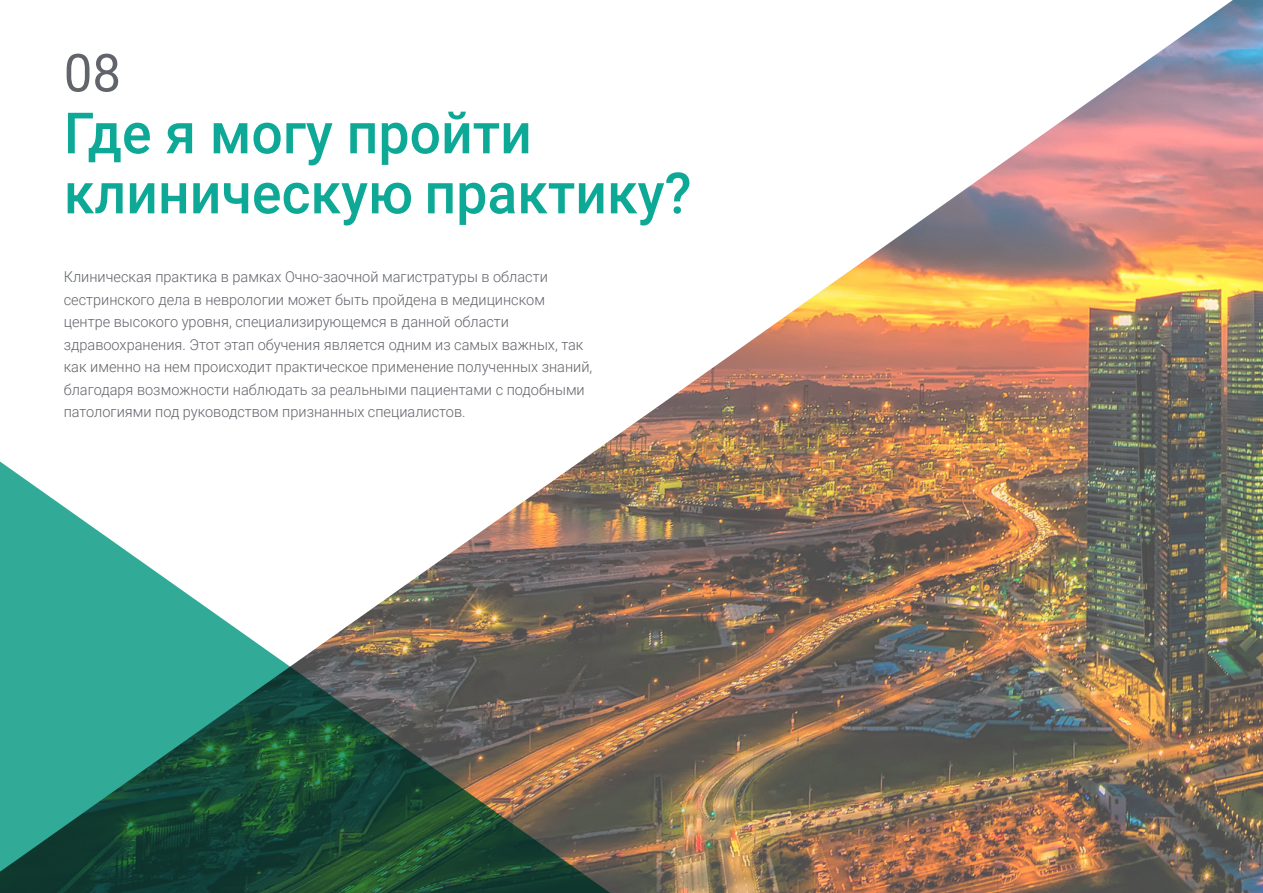
<style>
.page{position:relative;width:1263px;height:893px;background:#fff}
.page>*{position:absolute;margin:0;border:0;box-sizing:border-box;transform-origin:0 0}
.t1{font:500 57px/60px "Roboto";color:#0ea996}
.t2{font:52.5px "Roboto";color:#61646a}
.t3{font:300 15px/22.5px "Roboto";color:#61646a}
</style>
<div class="page">
<img style="left:602px;top:0;width:661px;height:893px">
<svg style="left:0;top:446px;width:640px;height:447px"></svg>
<h2 class="t2" style="left:64px;top:36px;width:59px">08</h2>
<h1 class="t1" style="left:64px;top:101px;width:629px">Где я могу пройти клиническую практику?</h1>
<p class="t3" style="left:64px;top:265px;width:530px">Клиническая практика в рамках Очно-заочной магистратуры в области сестринского дела в неврологии может быть пройдена в медицинском центре высокого уровня, специализирующемся в данной области здравоохранения. Этот этап обучения является одним из самых важных, так как именно на нем происходит практическое применение полученных знаний, благодаря возможности наблюдать за реальными пациентами с подобными патологиями под руководством признанных специалистов.</p>
</div>
